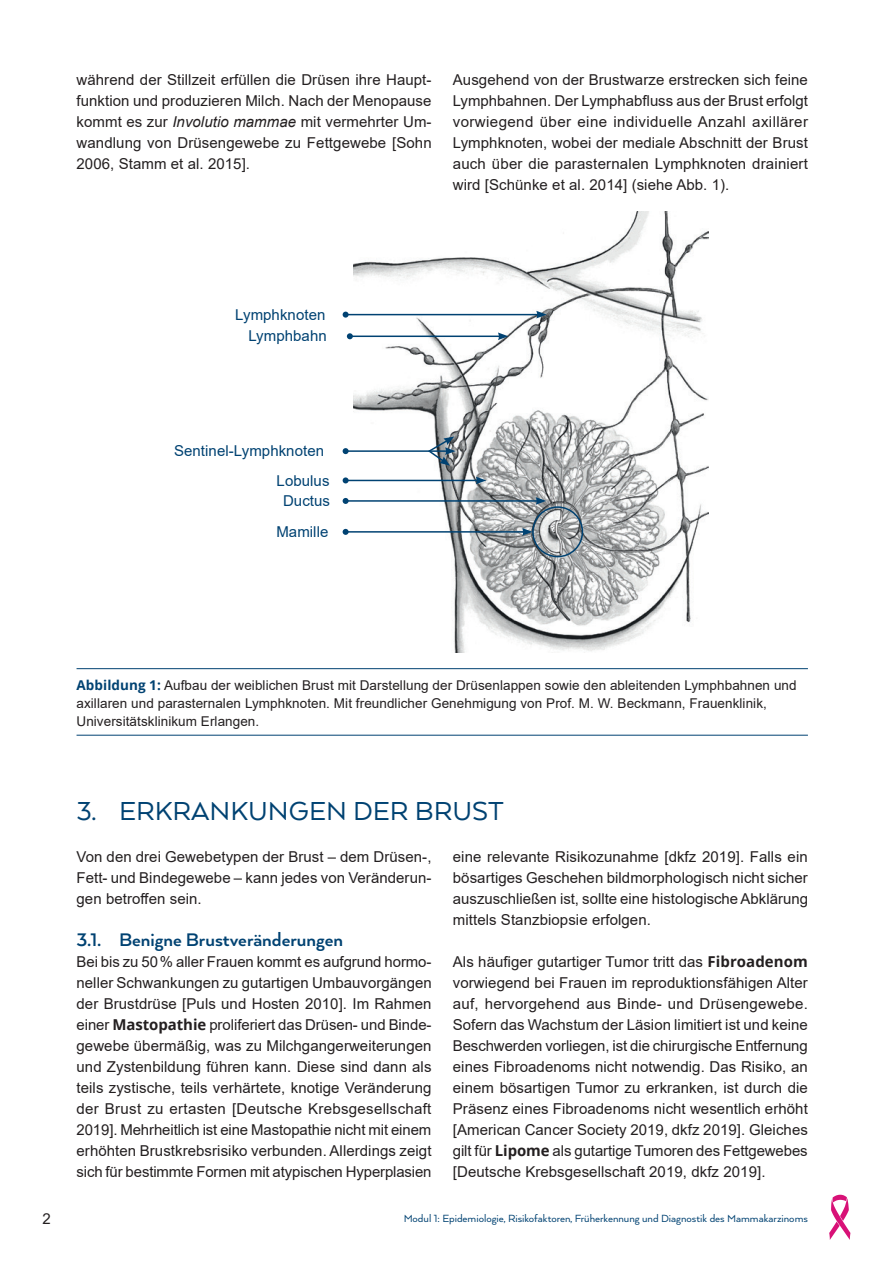
<style>
.page{position:relative;width:893px;height:1263px;background:#fff}
.page>*{position:absolute;margin:0;border:0;box-sizing:border-box;transform-origin:0 0}
.t1{font:30px "Arquitecta";color:#004272}
.t2{font:700 21px "Arquitecta";color:#004272}
.t3{font:15px/21px "Arial";letter-spacing:.005em;color:#231f20;text-align:justify}
.t4{font:15px/21.6px "Arial";letter-spacing:.005em;color:#004272;text-align:right}
.t5{font:13.5px/18px "Arial";letter-spacing:.005em;color:#231f20}
.t6{font:12px "Arquitecta";color:#004272}
.s1{font-style:italic}
.s2{font-family:"Open Sans";font-weight:700;color:#004272}
.s3{font-family:"Open Sans";font-weight:700}
</style>
<div class="page">
<svg style="left:829px;top:1194px;width:21px;height:46px"></svg>
<hr style="left:77px;top:668px;width:731px;height:1px;background:#004272">
<hr style="left:77px;top:735px;width:731px;height:1px;background:#004272">
<img style="left:354px;top:212px;width:354px;height:441px">
<hr style="left:346px;top:314px;width:192px;height:1px;background:#004272">
<svg style="left:536px;top:311px;width:11px;height:7px"></svg>
<svg style="left:343px;top:312px;width:6px;height:6px"></svg>
<hr style="left:350px;top:336px;width:150px;height:1px;background:#004272">
<svg style="left:498px;top:332px;width:10px;height:8px"></svg>
<svg style="left:347px;top:333px;width:6px;height:6px"></svg>
<hr style="left:346px;top:450px;width:101px;height:2px;background:#004272">
<svg style="left:343px;top:448px;width:6px;height:6px"></svg>
<svg style="left:427px;top:436px;width:28px;height:30px"></svg>
<hr style="left:346px;top:480px;width:132px;height:1px;background:#004272">
<svg style="left:476px;top:477px;width:10px;height:7px"></svg>
<svg style="left:343px;top:477px;width:6px;height:6px"></svg>
<hr style="left:346px;top:500px;width:192px;height:2px;background:#004272">
<svg style="left:536px;top:497px;width:10px;height:8px"></svg>
<svg style="left:343px;top:498px;width:6px;height:6px"></svg>
<hr style="left:346px;top:531px;width:178px;height:2px;background:#004272">
<svg style="left:522px;top:528px;width:10px;height:8px"></svg>
<svg style="left:343px;top:529px;width:6px;height:6px"></svg>
<div style="left:532px;top:506px;width:51px;height:51px;border:2px solid #004272;border-radius:50%"></div>
<p class="t3" style="left:77px;top:69px;width:357px">während der Stillzeit erfüllen die Drüsen ihre Haupt&shy;funktion und produzieren Milch. Nach der Menopause kommt es zur <span class="s1">Involutio mammae</span> mit vermehrter Um&shy;wandlung von Drüsengewebe zu Fettgewebe [Sohn 2006, Stamm et al. 2015].</p>
<p class="t3" style="left:453px;top:69px;width:357px">Ausgehend von der Brustwarze erstrecken sich feine Lymphbahnen. Der Lymphabfluss aus der Brust erfolgt vorwiegend über eine individuelle Anzahl axillärer Lymphknoten, wobei der mediale Abschnitt der Brust auch über die parasternalen Lymphknoten drainiert wird [Schünke et al. 2014] (siehe Abb. 1).</p>
<p class="t4" style="left:235px;top:304px;width:93px">Lymphknoten<br>Lymphbahn</p>
<p class="t4" style="left:277px;top:436px;width:54px;line-height:29.4px;text-align:left;text-indent:-103px">Sentinel-Lymphknoten<br>Lobulus</p>
<p class="t4" style="left:276px;top:485px;width:55px;line-height:30.9px;text-align:center">Ductus<br>Mamille</p>
<p class="t5" style="left:77px;top:676px;width:722px"><span class="s2">Abbildung 1:</span> Aufbau der weiblichen Brust mit Darstellung der Drüsenlappen sowie den ableitenden Lymphbahnen und axillaren und parasternalen Lymphknoten. Mit freundlicher Genehmigung von Prof. M. W. Beckmann, Frauenklinik,<br>Universitätsklinikum Erlangen.</p>
<h1 class="t1" style="left:77px;top:792px;width:429px">3. ERKRANKUNGEN DER BRUST</h1>
<p class="t3" style="left:77px;top:846px;width:357px">Von den drei Gewebetypen der Brust – dem Drüsen-, Fett- und Bindegewebe – kann jedes von Veränderun&shy;gen betroffen sein.</p>
<h2 class="t2" style="left:77px;top:926px;width:268px">3.1. Benigne Brustveränderungen</h2>
<p class="t3" style="left:77px;top:951px;width:357px">Bei bis zu 50% aller Frauen kommt es aufgrund hormo&shy;neller Schwankungen zu gutartigen Umbauvorgängen der Brustdrüse [Puls und Hosten 2010]. Im Rahmen einer <span class="s3">Mastopathie</span> proliferiert das Drüsen- und Binde&shy;gewebe übermäßig, was zu Milchgangerweiterungen und Zystenbildung führen kann. Diese sind dann als teils zystische, teils verhärtete, knotige Veränderung der Brust zu ertasten [Deutsche Krebsgesellschaft 2019]. Mehrheitlich ist eine Mastopathie nicht mit einem erhöhten Brustkrebsrisiko verbunden. Allerdings zeigt sich für bestimmte Formen mit atypischen Hyperplasien</p>
<p class="t3" style="left:453px;top:846px;width:357px">eine relevante Risikozunahme [dkfz 2019]. Falls ein bösartiges Geschehen bildmorphologisch nicht sicher auszuschließen ist, sollte eine histologische Abklärung mittels Stanzbiopsie erfolgen.</p>
<p class="t3" style="left:453px;top:951px;width:357px">Als häufiger gutartiger Tumor tritt das <span class="s3">Fibroadenom </span>vorwiegend bei Frauen im reproduktionsfähigen Alter auf, hervorgehend aus Binde- und Drüsengewebe.<br>Sofern das Wachstum der Läsion limitiert ist und keine Beschwerden vorliegen, ist die chirurgische Entfernung eines Fibroadenoms nicht notwendig. Das Risiko, an einem bösartigen Tumor zu erkranken, ist durch die Präsenz eines Fibroadenoms nicht wesentlich erhöht [American Cancer Society 2019, dkfz 2019]. Gleiches gilt für <span class="s3">Lipome</span> als gutartige Tumoren des Fettgewebes [Deutsche Krebsgesellschaft 2019, dkfz 2019].</p>
<p class="t3" style="left:43px;top:1208px;width:10px">2</p>
<p class="t6" style="left:404px;top:1211px;width:406px">Modul 1: Epidemiologie, Risikofaktoren, Früherkennung und Diagnostik des Mammakarzinoms</p>
</div>
